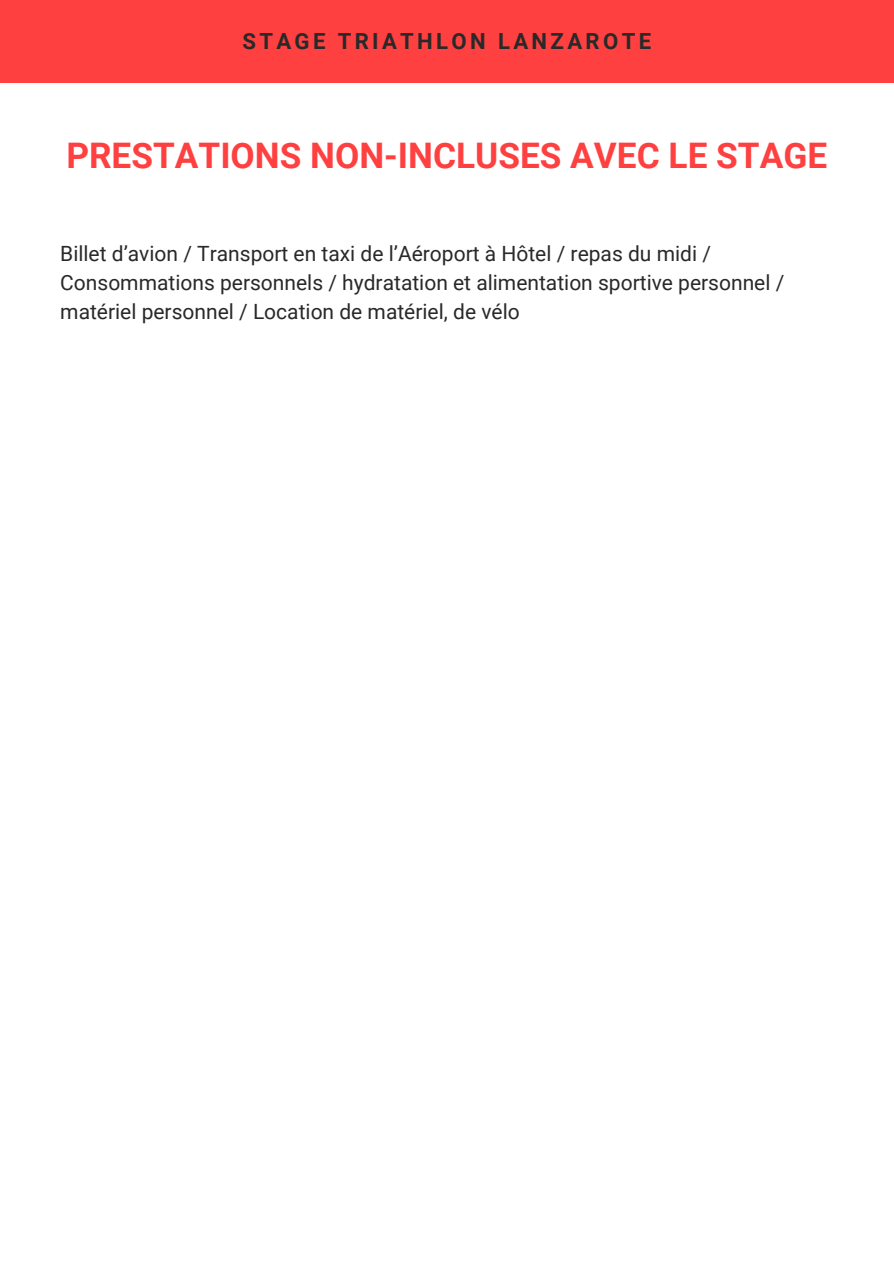
<style>
.page{position:relative;width:894px;height:1264px;background:#fff}
.page>*{position:absolute;margin:0;border:0;box-sizing:border-box;transform-origin:0 0}
.t1{font:700 35.25px "Roboto";color:#ff4040}
.t2{font:700 22.2px "Roboto";letter-spacing:.15em;color:#292929}
.t3{font:21px/29.2px "Roboto";color:#292929}
</style>
<div class="page">
<div style="left:0;top:0;width:893px;height:82px;background:#ff4040"></div>
<p class="t2" style="left:242px;top:29px;width:410px">STAGE TRIATHLON LANZAROTE</p>
<p class="t1" style="left:66px;top:135px;width:762px">PRESTATIONS NON-INCLUSES AVEC LE STAGE</p>
<h2 class="t3" style="left:60px;top:239px;width:725px">Billet d’avion / Transport en taxi de l’Aéroport à Hôtel / repas du midi /<br>Consommations personnels / hydratation et alimentation sportive personnel / matériel personnel / Location de matériel, de vélo</h2>
</div>
